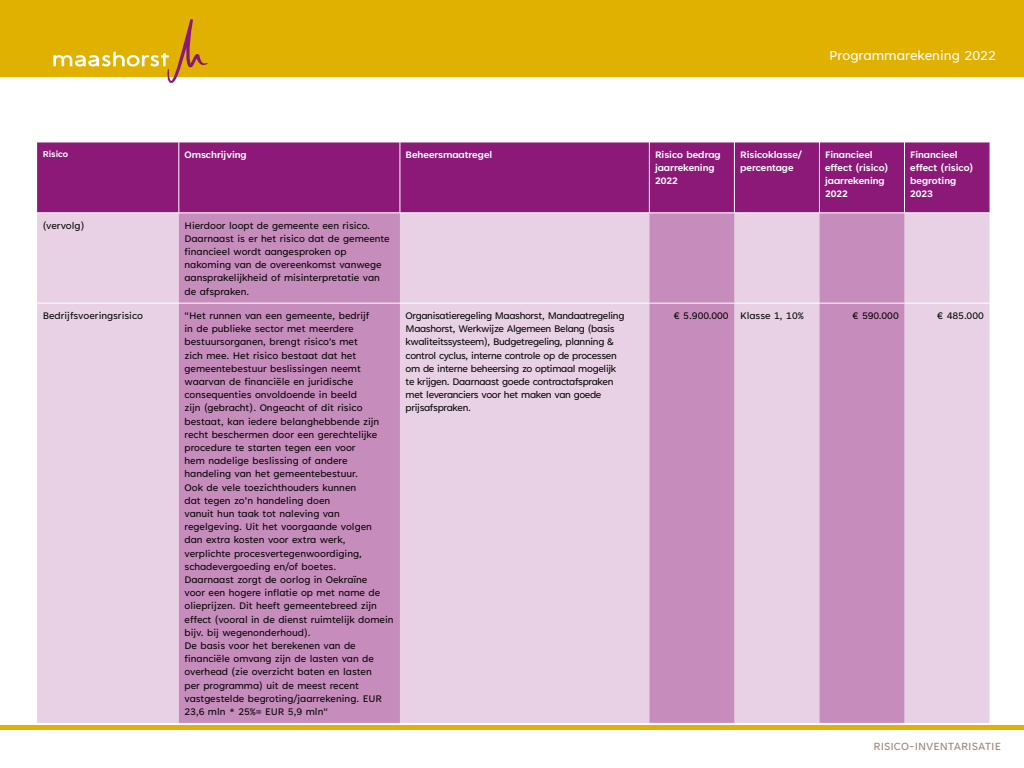
<style>
.page{position:relative;width:1024px;height:768px;background:#fff}
.page>*{position:absolute;margin:0;border:0;box-sizing:border-box;transform-origin:0 0}
.t1{font:15px "Tenorite";color:#fff}
.t2{font:12px "Tenorite";color:#948177}
.t3{font:11px/13.2px "Tenorite";color:#000}
.t4{font:11px/13.2px "Tenorite";letter-spacing:-.03em;color:#000}
.t5{font:700 10.9px/13.1px "Tenorite";color:#fff}
.t6{font:700 9.9px "Tenorite";color:#fff}
</style>
<div class="page">
<hr style="left:0;top:726px;width:1024px;height:4px;background:#e0b100">
<div style="left:0;top:0;width:1024px;height:77px;background:#e0b100"></div>
<svg style="left:53px;top:19px;width:155px;height:64px"></svg>
<div style="left:37px;top:143px;width:953px;height:70px;background:#8c1978"></div>
<div style="left:37px;top:214px;width:953px;height:509px;background:#e8d1e4"></div>
<svg style="left:179px;top:214px;width:726px;height:509px;background:#d5abcd"></svg>
<hr style="left:37px;top:303px;width:142px;height:1px;background:#fff">
<hr style="left:179px;top:303px;width:221px;height:1px;background:#fff">
<hr style="left:400px;top:303px;width:249px;height:1px;background:#fff">
<hr style="left:649px;top:303px;width:85px;height:1px;background:#fff">
<hr style="left:734px;top:303px;width:85px;height:1px;background:#fff">
<hr style="left:819px;top:303px;width:86px;height:1px;background:#fff">
<hr style="left:905px;top:303px;width:85px;height:1px;background:#fff">
<hr style="left:179px;top:142px;width:1px;height:71px;background:#fff">
<hr style="left:400px;top:142px;width:1px;height:71px;background:#fff">
<hr style="left:649px;top:142px;width:1px;height:71px;background:#fff">
<hr style="left:734px;top:142px;width:1px;height:71px;background:#fff">
<hr style="left:819px;top:142px;width:1px;height:71px;background:#fff">
<hr style="left:904px;top:142px;width:1px;height:71px;background:#fff">
<h1 class="t1" style="left:829px;top:48px;width:168px">Programmarekening 2022</h1>
<p class="t6" style="left:43px;top:149px;width:27px">Risico</p>
<p class="t5" style="left:185px;top:148px;width:64px">Omschrijving</p>
<p class="t5" style="left:406px;top:148px;width:88px">Beheersmaatregel</p>
<p class="t5" style="left:655px;top:148px;width:67px">Risico bedrag jaarrekening<br>2022</p>
<p class="t5" style="left:740px;top:148px;width:63px">Risicoklasse/ percentage</p>
<p class="t5" style="left:825px;top:148px;width:65px">Financieel effect (risico) jaarrekening<br>2022</p>
<p class="t5" style="left:910px;top:148px;width:65px">Financieel effect (risico) begroting<br>2023</p>
<p class="t3" style="left:43px;top:219px;width:43px">(vervolg)</p>
<p class="t3" style="left:185px;top:219px;width:207px">Hierdoor loopt de gemeente een risico.<br>Daarnaast is er het risico dat de gemeente financieel wordt aangesproken op nakoming van de overeenkomst vanwege aansprakelijkheid of misinterpretatie van de afspraken.</p>
<p class="t3" style="left:43px;top:310px;width:102px">Bedrijfsvoeringsrisico</p>
<p class="t3" style="left:185px;top:310px;width:211px">"Het runnen van een gemeente, bedrijf<br>in de publieke sector met meerdere bestuursorganen, brengt risico’s met<br>zich mee. Het risico bestaat dat het gemeentebestuur beslissingen neemt waarvan de financiële en juridische consequenties onvoldoende in beeld<br>zijn (gebracht). Ongeacht of dit risico bestaat, kan iedere belanghebbende zijn recht beschermen door een gerechtelijke procedure te starten tegen een voor<br>hem nadelige beslissing of andere handeling van het gemeentebestuur.<br>Ook de vele toezichthouders kunnen<br>dat tegen zo’n handeling doen<br>vanuit hun taak tot naleving van regelgeving. Uit het voorgaande volgen<br>dan extra kosten voor extra werk, verplichte procesvertegenwoordiging, schadevergoeding en/of boetes.<br>Daarnaast zorgt de oorlog in Oekraïne<br>voor een hogere inflatie op met name de olieprijzen. Dit heeft gemeentebreed zijn effect (vooral in de dienst ruimtelijk domein bijv. bij wegenonderhoud).<br>De basis voor het berekenen van de financiële omvang zijn de lasten van de overhead (zie overzicht baten en lasten<br>per programma) uit de meest recent vastgestelde begroting/jaarrekening. EUR 23,6 mln * 25%= EUR 5,9 mln"</p>
<p class="t4" style="left:406px;top:310px;width:220px">Organisatieregeling Maashorst, Mandaatregeling Maashorst, Werkwijze Algemeen Belang (basis kwaliteitssysteem), Budgetregeling, planning &amp; control cyclus, interne controle op de processen om de interne beheersing zo optimaal mogelijk te krijgen. Daarnaast goede contractafspraken met leveranciers voor het maken van goede prijsafspraken.</p>
<p class="t3" style="left:673px;top:310px;width:132px">€ 5.900.000 Klasse 1, 10%</p>
<p class="t3" style="left:852px;top:310px;width:48px">€ 590.000</p>
<p class="t3" style="left:937px;top:310px;width:48px">€ 485.000</p>
<p class="t2" style="left:874px;top:740px;width:129px">RISICO-INVENTARISATIE</p>
</div>
